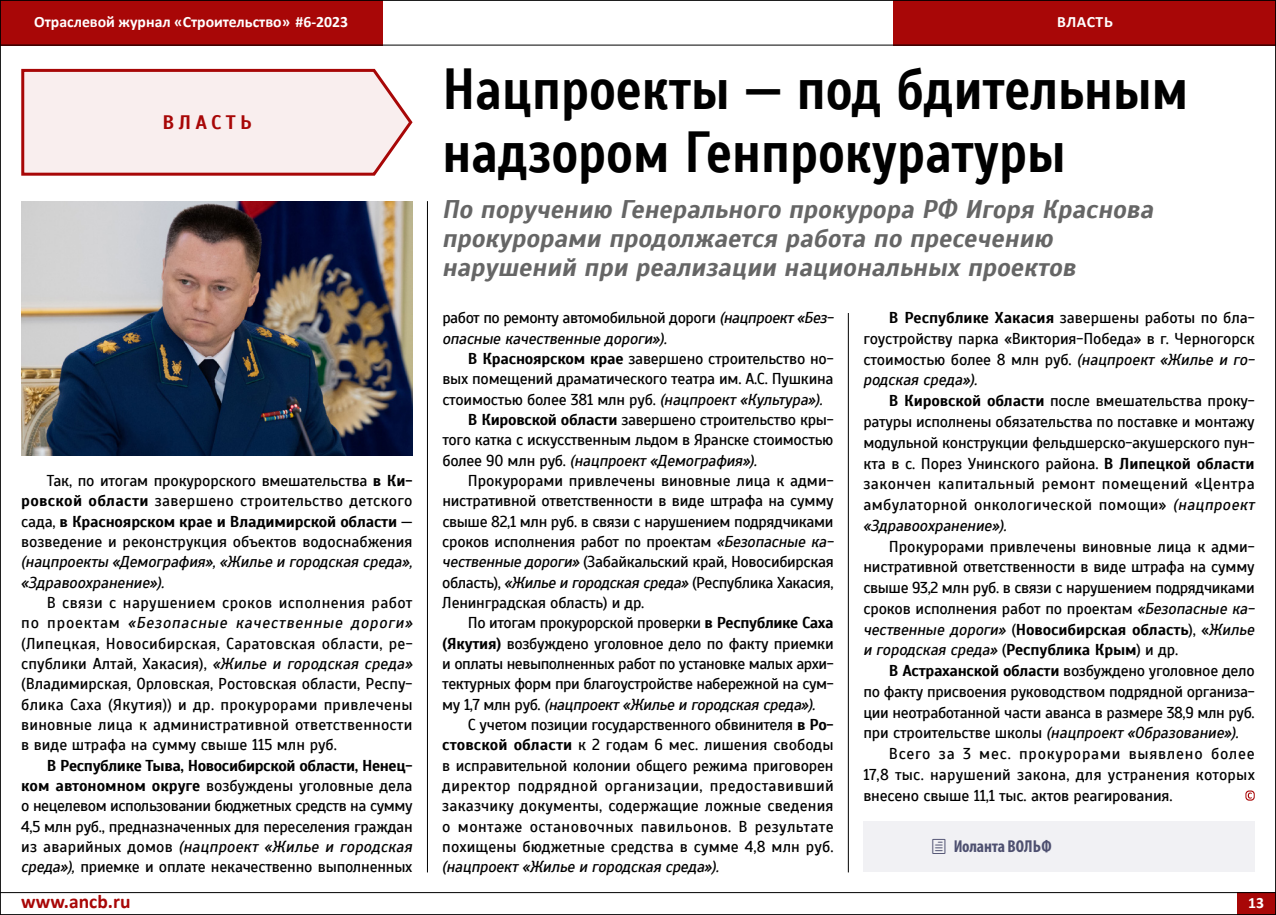
<style>
.page{position:relative;width:1276px;height:915px;background:#fff}
.page>*{position:absolute;margin:0;border:0;box-sizing:border-box;transform-origin:0 0}
.t1{font:700 57.75px/63px "Scada";color:#000;scale:.86 1}
.t2{font:italic 700 25.5px/29.1px "Scada";color:#666}
.t3{font:700 19.5px "Calibri";color:#a80707}
.t4{font:700 19.5px "Scada";letter-spacing:.22em;color:#a80707}
.t5{font:700 condensed 17.25px "Myriad Pro";letter-spacing:-.01em;color:#4e5070}
.t6{font:15.75px/20.7px "Scada";letter-spacing:-.015em;color:#000;text-align:justify}
.t7{font:italic 15.75px/20.2px "Scada";letter-spacing:-.015em;color:#000}
.t8{font:15.75px "Scada";letter-spacing:.03em;color:#000}
.t9{font:15.75px "Scada";letter-spacing:.005em;color:#000}
.t10{font:700 15.75px "Calibri";color:#fff}
.t11{font:15.75px "Scada";letter-spacing:.01em;color:#000}
.s1{font-weight:700}
.s2{font-style:italic}
.s3{font-style:normal}
</style>
<div class="page">
<svg style="left:21px;top:68px;width:392px;height:108px;background:#f3dfdf"></svg>
<hr style="left:848px;top:313px;width:1px;height:559px;background:#000">
<hr style="left:427px;top:201px;width:1px;height:671px;background:#000">
<img style="left:21px;top:201px;width:391px;height:254px">
<div style="left:863px;top:821px;width:391px;height:51px;background:#f1f1f4"></div>
<svg style="left:1245px;top:790px;width:9px;height:10px"></svg>
<div style="left:1237px;top:892px;width:38px;height:22px;background:#a80707"></div>
<div style="left:0;top:0;width:382px;height:45px;background:#a80707"></div>
<div style="left:894px;top:0;width:382px;height:45px;background:#a80707"></div>
<hr style="left:0;top:0;width:1276px;height:1px;background:#000">
<hr style="left:0;top:45px;width:1276px;height:1px;background:#000">
<hr style="left:0;top:891px;width:1276px;height:1px;background:#000">
<hr style="left:0;top:913px;width:1276px;height:1px;background:#000">
<hr style="left:0;top:0;width:1px;height:914px;background:#000">
<hr style="left:1275px;top:0;width:1px;height:914px;background:#000">
<p class="t10" style="left:34px;top:11px;width:315px">Отраслевой журнал «Строительство» #6-2023</p>
<p class="t10" style="left:1057px;top:11px;width:57px">Власть</p>
<p class="t4" style="left:163px;top:110px;width:91px">ВЛАСТЬ</p>
<p class="t6" style="left:21px;top:470px;width:393px;line-height:20.2px;text-indent:25px">Так, по итогам прокурорского вмешательства <span class="s1">в Ки&shy;ровской области</span> завершено строительство детского сада, <span class="s1">в Красноярском крае и Владимирской области</span> — возведение и реконструкция объектов водоснабжения</p>
<p class="t7" style="left:21px;top:551px;width:393px">(нацпроекты «Демография», «Жилье и городская среда», «Здравоохранение»).</p>
<p class="t6" style="left:21px;top:592px;width:393px;line-height:20.2px;text-indent:26px">В связи с нарушением сроков исполнения работ по проектам <span class="s2">«Безопасные качественные дороги» </span>(Липецкая, Новосибирская, Саратовская области, ре&shy;спублики Алтай, Хакасия), <span class="s2">«Жилье и городская среда» </span>(Владимирская, Орловская, Ростовская области, Респу&shy;блика Саха (Якутия)) и др. прокурорами привлечены виновные лица к административной ответственности в виде штрафа на сумму свыше 115 млн руб.</p>
<p class="t6" style="left:21px;top:755px;width:393px;line-height:20.2px;text-indent:26px"><span class="s1">В Республике Тыва, Новосибирской области, Ненец&shy;ком автономном округе</span> возбуждены уголовные дела о нецелевом использовании бюджетных средств на сумму 4,5 млн руб., предназначенных для переселения граждан из аварийных домов <span class="s2">(нацпроект «Жилье и городская среда»),</span> приемке и оплате некачественно выполненных</p>
<p class="t3" style="left:21px;top:889px;width:111px">www.ancb.ru</p>
<h1 class="t1" style="left:442px;top:58px;width:869px">Нацпроекты — под бдительным надзором Генпрокуратуры</h1>
<h2 class="t2" style="left:442px;top:195px;width:713px">По поручению Генерального прокурора РФ Игоря Краснова прокурорами продолжается работа по пресечению нарушений при реализации национальных проектов</h2>
<p class="t7" style="left:442px;top:308px;width:393px"><span class="s3">работ по ремонту автомобильной дороги</span> (нацпроект «Без&shy;опасные качественные дороги»).</p>
<p class="t6" style="left:468px;top:348px;width:367px"><span class="s1">В Красноярском крае</span> завершено строительство но-</p>
<p class="t6" style="left:442px;top:368px;width:393px">вых помещений драматического театра им. А.С. Пушкина</p>
<p class="t6" style="left:442px;top:389px;width:382px">стоимостью более 381 млн руб. <span class="s2">(нацпроект «Культура»).</span></p>
<p class="t6" style="left:468px;top:409px;width:367px"><span class="s1">В Кировской области</span> завершено строительство кры-</p>
<p class="t6" style="left:442px;top:429px;width:393px">того катка с искусственным льдом в Яранске стоимостью</p>
<p class="t7" style="left:442px;top:450px;width:316px"><span class="s3">более 90 млн руб.</span> (нацпроект «Демография»).</p>
<p class="t6" style="left:468px;top:470px;width:367px">Прокурорами привлечены виновные лица к адми-</p>
<p class="t6" style="left:442px;top:490px;width:393px">нистративной ответственности в виде штрафа на сумму</p>
<p class="t6" style="left:442px;top:511px;width:393px">свыше 82,1 млн руб. в связи с нарушением подрядчиками</p>
<p class="t6" style="left:442px;top:531px;width:393px">сроков исполнения работ по проектам <span class="s2">«Безопасные ка-</span></p>
<p class="t6" style="left:442px;top:551px;width:393px"><span class="s2">чественные дороги»</span> (Забайкальский край, Новосибирская</p>
<p class="t6" style="left:442px;top:572px;width:393px">область), <span class="s2">«Жилье и городская среда»</span> (Республика Хакасия,</p>
<p class="t6" style="left:442px;top:592px;width:203px">Ленинградская область) и др.</p>
<p class="t6" style="left:468px;top:612px;width:367px">По итогам прокурорской проверки <span class="s1">в Республике Саха</span></p>
<p class="t6" style="left:442px;top:632px;width:393px"><span class="s1">(Якутия)</span> возбуждено уголовное дело по факту приемки</p>
<p class="t6" style="left:442px;top:653px;width:393px">и оплаты невыполненных работ по установке малых архи-</p>
<p class="t6" style="left:442px;top:673px;width:393px">тектурных форм при благоустройстве набережной на сум-</p>
<p class="t7" style="left:442px;top:694px;width:375px"><span class="s3">му 1,7 млн руб.</span> (нацпроект «Жилье и городская среда»).</p>
<p class="t6" style="left:468px;top:714px;width:367px">С учетом позиции государственного обвинителя <span class="s1">в Ро-</span></p>
<p class="t9" style="left:442px;top:735px;width:393px"><span class="s1">стовской области</span> к 2 годам 6 мес. лишения свободы</p>
<p class="t6" style="left:442px;top:754px;width:393px">в исправительной колонии общего режима приговорен</p>
<p class="t8" style="left:442px;top:776px;width:393px">директор подрядной организации, предоставивший</p>
<p class="t11" style="left:442px;top:796px;width:393px">заказчику документы, содержащие ложные сведения</p>
<p class="t8" style="left:442px;top:816px;width:393px">о монтаже остановочных павильонов. В результате</p>
<p class="t9" style="left:442px;top:837px;width:393px">похищены бюджетные средства в сумме 4,8 млн руб.</p>
<p class="t7" style="left:442px;top:856px;width:278px">(нацпроект «Жилье и городская среда»).</p>
<p class="t6" style="left:863px;top:307px;width:393px;text-indent:26px"><span class="s1">В Республике Хакасия</span> завершены работы по бла&shy;гоустройству парка «Виктория-Победа» в г. Черногорск стоимостью более 8 млн руб. <span class="s2">(нацпроект «Жилье и го&shy;родская среда»).</span></p>
<p class="t6" style="left:863px;top:390px;width:393px;text-indent:26px"><span class="s1">В Кировской области</span> после вмешательства проку&shy;ратуры исполнены обязательства по поставке и монтажу модульной конструкции фельдшерско-акушерского пун&shy;кта в с. Порез Унинского района. <span class="s1">В Липецкой области </span>закончен капитальный ремонт помещений «Центра амбулаторной онкологической помощи» <span class="s2">(нацпроект «Здравоохранение»).</span></p>
<p class="t6" style="left:863px;top:536px;width:393px;text-indent:26px">Прокурорами привлечены виновные лица к адми&shy;нистративной ответственности в виде штрафа на сумму свыше 93,2 млн руб. в связи с нарушением подрядчиками сроков исполнения работ по проектам <span class="s2">«Безопасные ка&shy;чественные дороги»</span> (<span class="s1">Новосибирская область</span>), «<span class="s2">Жилье и городская среда»</span> (<span class="s1">Республика Крым</span>) и др.</p>
<p class="t6" style="left:863px;top:660px;width:393px;text-indent:26px"><span class="s1">В Астраханской области</span> возбуждено уголовное дело по факту присвоения руководством подрядной организа&shy;ции неотработанной части аванса в размере 38,9 млн руб. при строительстве школы <span class="s2">(нацпроект «Образование»).</span></p>
<p class="t6" style="left:863px;top:743px;width:393px;text-indent:26px">Всего за 3 мес. прокурорами выявлено более 17,8 тыс. нарушений закона, для устранения которых внесено свыше 11,1 тыс. актов реагирования.</p>
<p class="t5" style="left:953px;top:835px;width:99px">Иоланта ВОЛЬФ</p>
<p class="t10" style="left:1248px;top:892px;width:17px">13</p>
</div>
